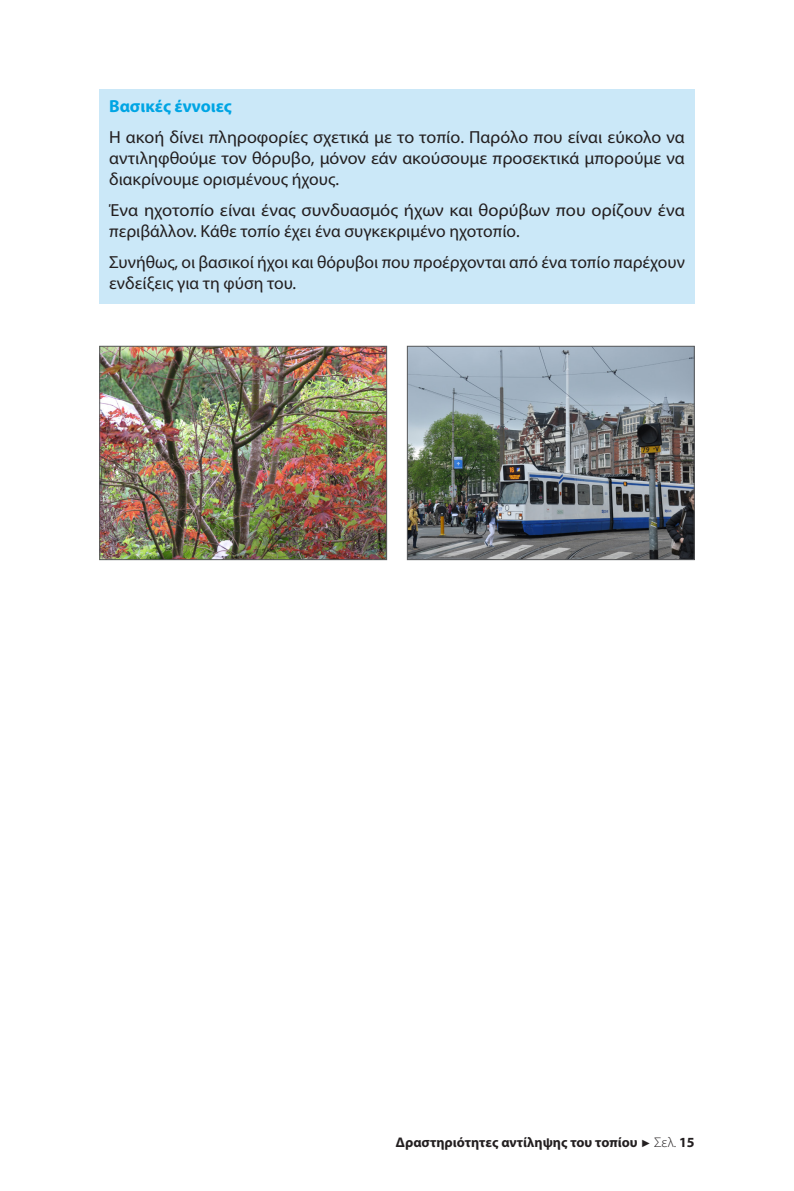
<style>
.page{position:relative;width:794px;height:1191px;background:#fff}
.page>*{position:absolute;margin:0;border:0;box-sizing:border-box;transform-origin:0 0}
.Texte_notions_cles{font:17.5px/21px "Myriad Pro";color:#231f20;text-align:justify}
.Texte_notions_cles-2{font:17.5px/21px "Myriad Pro";color:#231f20;scale:1.05 1}
.Notions_clés{font:700 17.5px "Myriad Pro";color:#00a5e4}
.t1{font:700 14px "Myriad Pro";color:#231f20}
.s1{font-family:"Arial";font-weight:400;font-size:10.5px}
.s2{font-weight:300}
</style>
<div class="page">
<div style="left:99px;top:89px;width:595px;height:38px;background:#cbe8f8"></div>
<div style="left:99px;top:120px;width:595px;height:80px;background:#cbe8f8"></div>
<div style="left:99px;top:193px;width:595px;height:58px;background:#cbe8f8"></div>
<div style="left:99px;top:245px;width:595px;height:58px;background:#cbe8f8"></div>
<img style="left:101px;top:348px;width:284px;height:210px">
<div style="left:99px;top:346px;width:288px;height:214px;border:1px solid #57585a"></div>
<img style="left:409px;top:348px;width:283px;height:210px">
<div style="left:407px;top:346px;width:287px;height:214px;border:1px solid #57585a"></div>
<p class="Notions_clés" style="left:109px;top:95px;width:124px">Βασικές έννοιες</p>
<p class="Texte_notions_cles" style="left:109px;top:127px;width:577px">Η ακοή δίνει πληροφορίες σχετικά με το τοπίο. Παρόλο που είναι εύκολο να αντιληφθούμε τον θόρυβο, μόνον εάν ακούσουμε προσεκτικά μπορούμε να διακρίνουμε ορισμένους ήχους.</p>
<p class="Texte_notions_cles-2" style="left:109px;top:200px;width:550px">Ένα ηχοτοπίο είναι ένας συνδυασμός ήχων και θορύβων που ορίζουν ένα περιβάλλον. Κάθε τοπίο έχει ένα συγκεκριμένο ηχοτοπίο.</p>
<p class="Texte_notions_cles" style="left:109px;top:251px;width:577px">Συνήθως, οι βασικοί ήχοι και θόρυβοι που προέρχονται από ένα τοπίο παρέχουν ενδείξεις για τη φύση του.</p>
<p class="t1" style="left:396px;top:1132px;width:300px">Δραστηριότητες αντίληψης του τοπίου <span class="s1">►</span> <span class="s2">Σελ.</span> 15</p>
</div>
